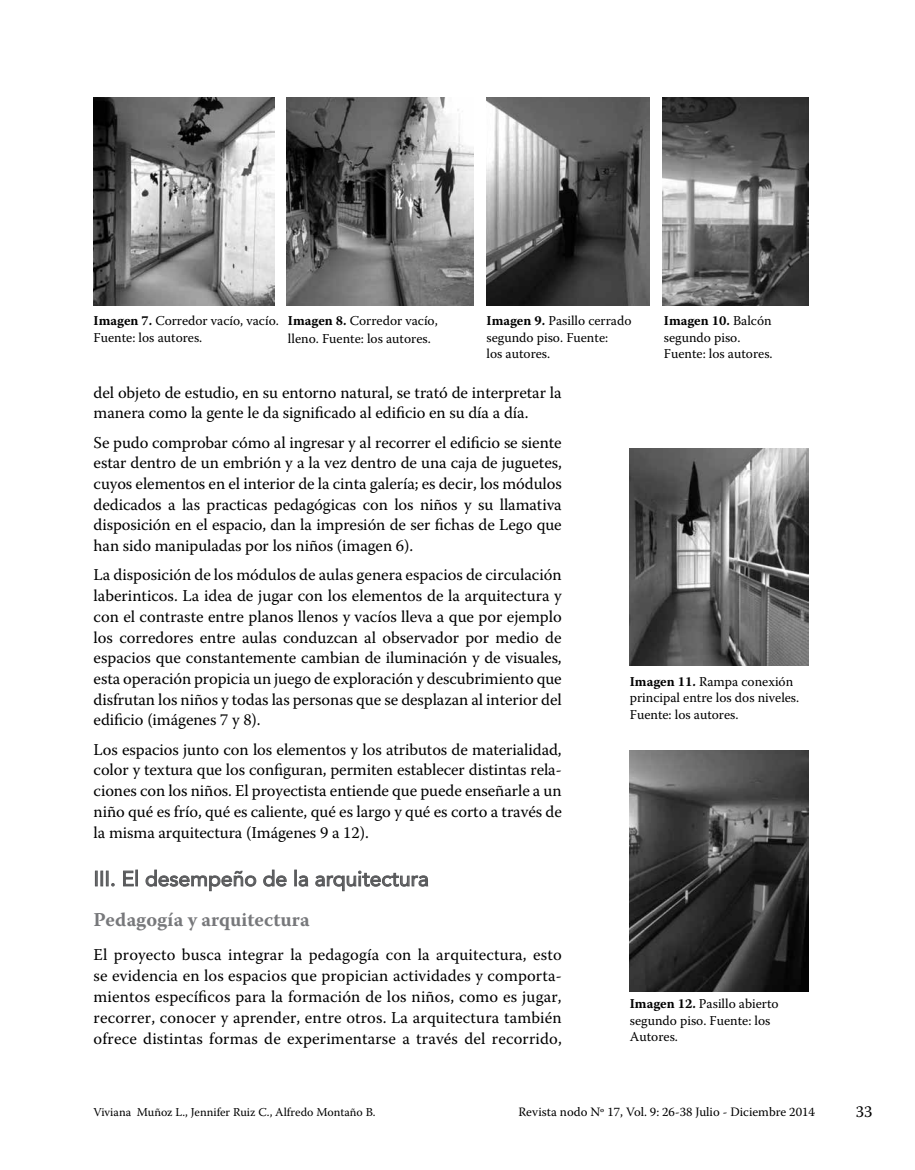
<style>
.page{position:relative;width:915px;height:1170px;background:#fff}
.page>*{position:absolute;margin:0;border:0;box-sizing:border-box;transform-origin:0 0}
.t1{font:21px "Avenir";color:#58595b}
.t2{font:700 19.5px "Warnock Pro";letter-spacing:.005em;color:#77787b}
.t3{font:16.5px/20.7px "Warnock Pro";letter-spacing:-.005em;color:#000;text-align:justify}
.t4{font:13.5px/16.5px "Warnock Pro";color:#000}
.t5{font:12.75px "Warnock Pro";color:#000}
.t6{font:12px "Warnock Pro";color:#000}
.s1{font-weight:700}
</style>
<div class="page">
<div style="left:95px;top:870px;width:3px;height:16px;border:1px solid #58595b"></div>
<div style="left:100px;top:870px;width:3px;height:16px;border:1px solid #58595b"></div>
<svg style="left:106px;top:870px;width:9px;height:16px"></svg>
<svg style="left:123px;top:870px;width:11px;height:16px"></svg>
<div style="left:135px;top:869px;width:3px;height:17px;border:1px solid #58595b"></div>
<svg style="left:145px;top:869px;width:111px;height:22px"></svg>
<svg style="left:263px;top:869px;width:24px;height:18px"></svg>
<div style="left:294px;top:869px;width:3px;height:17px;border:1px solid #58595b"></div>
<svg style="left:298px;top:875px;width:10px;height:12px"></svg>
<svg style="left:315px;top:870px;width:113px;height:21px"></svg>
<img style="left:94px;top:98px;width:180px;height:208px">
<img style="left:286px;top:98px;width:188px;height:207px">
<img style="left:486px;top:98px;width:163px;height:208px">
<img style="left:662px;top:98px;width:146px;height:208px">
<img style="left:629px;top:449px;width:179px;height:216px">
<img style="left:629px;top:750px;width:179px;height:241px">
<p class="t4" style="left:94px;top:313px;width:187px"><span class="s1">Imagen 7.</span> Corredor vacío, vacío.<br>Fuente: los autores.</p>
<p class="t4" style="left:288px;top:312px;width:151px;line-height:18px"><span class="s1">Imagen 8.</span> Corredor vacío, lleno. Fuente: los autores.</p>
<p class="t4" style="left:486px;top:312px;width:146px"><span class="s1">Imagen 9.</span> Pasillo cerrado segundo piso. Fuente:<br>los autores.</p>
<p class="t4" style="left:663px;top:312px;width:110px"><span class="s1">Imagen 10.</span> Balcón segundo piso.<br>Fuente: los autores.</p>
<p class="t3" style="left:94px;top:381px;width:469px">del objeto de estudio, en su entorno natural, se trató de interpretar la manera como la gente le da significado al edificio en su día a día.</p>
<p class="t3" style="left:94px;top:431px;width:469px">Se pudo comprobar cómo al ingresar y al recorrer el edificio se siente estar dentro de un embrión y a la vez dentro de una caja de juguetes, cuyos elementos en el interior de la cinta galería; es decir, los módulos dedicados a las practicas pedagógicas con los niños y su llamativa disposición en el espacio, dan la impresión de ser fichas de Lego que han sido manipuladas por los niños (imagen 6).</p>
<p class="t3" style="left:94px;top:564px;width:469px">La disposición de los módulos de aulas genera espacios de circulación laberinticos. La idea de jugar con los elementos de la arquitectura y con el contraste entre planos llenos y vacíos lleva a que por ejemplo los corredores entre aulas conduzcan al observador por medio de espacios que constantemente cambian de iluminación y de visuales, esta operación propicia un juego de exploración y descubrimiento que disfrutan los niños y todas las personas que se desplazan al interior del edificio (imágenes 7 y 8).</p>
<p class="t3" style="left:94px;top:738px;width:469px">Los espacios junto con los elementos y los atributos de materialidad, color y textura que los configuran, permiten establecer distintas rela&shy;ciones con los niños. El proyectista entiende que puede enseñarle a un niño qué es frío, qué es caliente, qué es largo y qué es corto a través de la misma arquitectura (Imágenes 9 a 12).</p>
<p class="t1" style="left:94px;top:861px;width:337px">III. El desempeño de la arquitectura</p>
<p class="t2" style="left:94px;top:907px;width:217px">Pedagogía y arquitectura</p>
<p class="t3" style="left:94px;top:943px;width:469px">El proyecto busca integrar la pedagogía con la arquitectura, esto se evidencia en los espacios que propician actividades y comporta&shy;mientos específicos para la formación de los niños, como es jugar, recorrer, conocer y aprender, entre otros. La arquitectura también ofrece distintas formas de experimentarse a través del recorrido,</p>
<p class="t4" style="left:629px;top:672px;width:171px"><span class="s1">Imagen 11.</span> Rampa conexión principal entre los dos niveles.<br>Fuente: los autores.</p>
<p class="t4" style="left:629px;top:995px;width:150px"><span class="s1">Imagen 12.</span> Pasillo abierto segundo piso. Fuente: los<br>Autores.</p>
<p class="t6" style="left:94px;top:1104px;width:283px">Viviana Muñoz L., Jennifer Ruiz C., Alfredo Montaño B.</p>
<p class="t5" style="left:518px;top:1104px;width:298px">Revista nodo Nº 17, Vol. 9: 26-38 Julio - Diciembre 2014</p>
<p class="t3" style="left:855px;top:1100px;width:18px">33</p>
</div>
